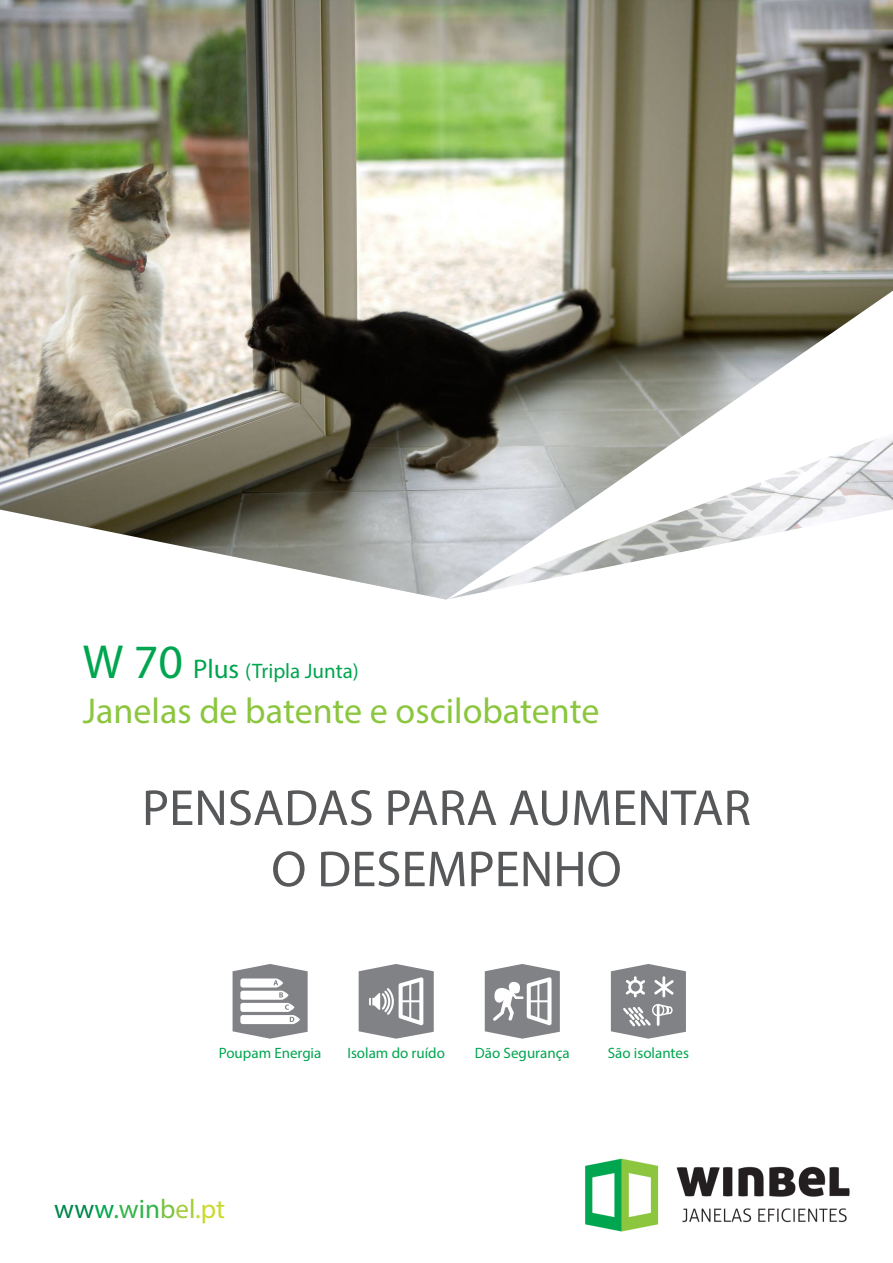
<style>
.page{position:relative;width:893px;height:1263px;background:#fff}
.page>*{position:absolute;margin:0;border:0;box-sizing:border-box;transform-origin:0 0}
.t1{font:51px "Myriad Pro";color:#57585a}
.t2{font:36px "Myriad Pro";color:#8bc63e}
.t3{font:27px "Myriad Pro";color:#35b44a}
.t4{font:21px "Myriad Pro";color:#00a54f}
.t5{font:15px "Myriad Pro";color:#00a54f}
.s1{font-size:48px}
.s2{font-size:27px}
.s3{color:#00854a}
.s4{color:#00a54f}
.s5{color:#79c142}
.s6{color:#a3cd39}
.s7{color:#c9da2b}
</style>
<div class="page">
<svg style="left:233px;top:964px;width:75px;height:75px"></svg>
<svg style="left:359px;top:964px;width:75px;height:75px"></svg>
<svg style="left:485px;top:964px;width:75px;height:75px"></svg>
<svg style="left:611px;top:964px;width:75px;height:75px"></svg>
<img style="left:0;top:0;width:893px;height:600px">
<img style="left:585px;top:1158px;width:265px;height:74px">
<p class="t4" style="left:83px;top:658px;width:277px"><span class="s1">W 70</span> <span class="s2">Plus</span> (Tripla Junta)</p>
<p class="t2" style="left:83px;top:689px;width:518px">Janelas de batente e oscilobatente</p>
<p class="t1" style="left:142px;top:776px;width:610px">PENSADAS PARA AUMENTAR</p>
<p class="t1" style="left:271px;top:838px;width:352px">O DESEMPENHO</p>
<p class="t5" style="left:219px;top:1044px;width:104px">Poupam Energia</p>
<p class="t5" style="left:347px;top:1044px;width:99px">Isolam do ruído</p>
<p class="t5" style="left:475px;top:1044px;width:96px">Dão Segurança</p>
<p class="t5" style="left:608px;top:1044px;width:83px">São isolantes</p>
<p class="t3" style="left:54px;top:1193px;width:172px"><span class="s3">ww</span><span class="s4">w</span>.win<span class="s5">b</span><span class="s6">el</span><span class="s7">.pt</span></p>
</div>
